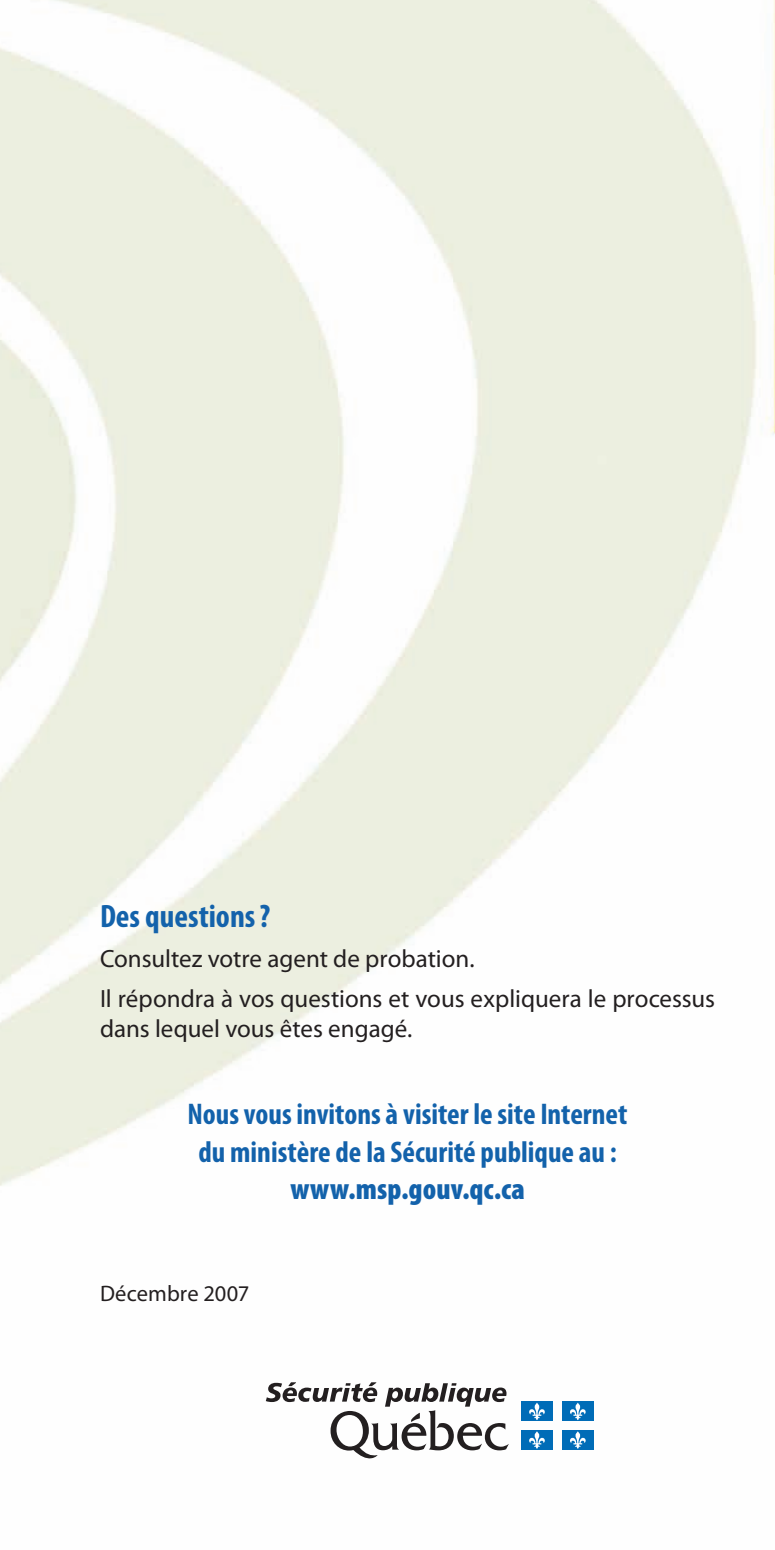
<style>
.page{position:relative;width:775px;height:1550px;background:#fff}
.page>*{position:absolute;margin:0;border:0;box-sizing:border-box;transform-origin:0 0}
.TITRE{font:700 condensed 32.5px "Myriad Pro";color:#1362ab}
.TITRE-2{font:700 condensed 30px/37.5px "Myriad Pro";color:#1362ab;text-align:center}
.RÉGULIER{font:25px/30px "Myriad Pro";color:#231f20}
.RÉGULIER-2{font:22.5px "Myriad Pro";letter-spacing:.005em;color:#231f20}
.s1{font-weight:900}
</style>
<div class="page">
<img style="left:0;top:0;width:775px;height:1459px">
<svg style="left:266px;top:1382px;width:243px;height:76px"></svg>
<div style="left:521px;top:1402px;width:32px;height:19px;background:#006cb7"></div>
<svg style="left:529px;top:1403px;width:16px;height:17px"></svg>
<div style="left:562px;top:1402px;width:31px;height:19px;background:#006cb7"></div>
<svg style="left:570px;top:1403px;width:16px;height:17px"></svg>
<div style="left:521px;top:1430px;width:32px;height:20px;background:#006cb7"></div>
<svg style="left:529px;top:1431px;width:16px;height:18px"></svg>
<div style="left:562px;top:1430px;width:31px;height:20px;background:#006cb7"></div>
<svg style="left:570px;top:1431px;width:16px;height:18px"></svg>
<svg style="left:774px;top:0;width:1px;height:275px"></svg>
<p class="TITRE" style="left:100px;top:896px;width:172px">Des questions?</p>
<p class="RÉGULIER" style="left:100px;top:943px;width:376px">Consultez votre agent de probation.</p>
<p class="RÉGULIER" style="left:100px;top:983px;width:616px">Il répondra à vos questions et vous expliquera le processus dans lequel vous êtes engagé.</p>
<p class="TITRE-2" style="left:188px;top:1095px;width:441px">Nous vous invitons à visiter le site Internet du ministère de la Sécurité publique au : <span class="s1">www.msp.gouv.qc.ca</span></p>
<p class="RÉGULIER-2" style="left:100px;top:1280px;width:151px">Décembre 2007</p>
</div>
